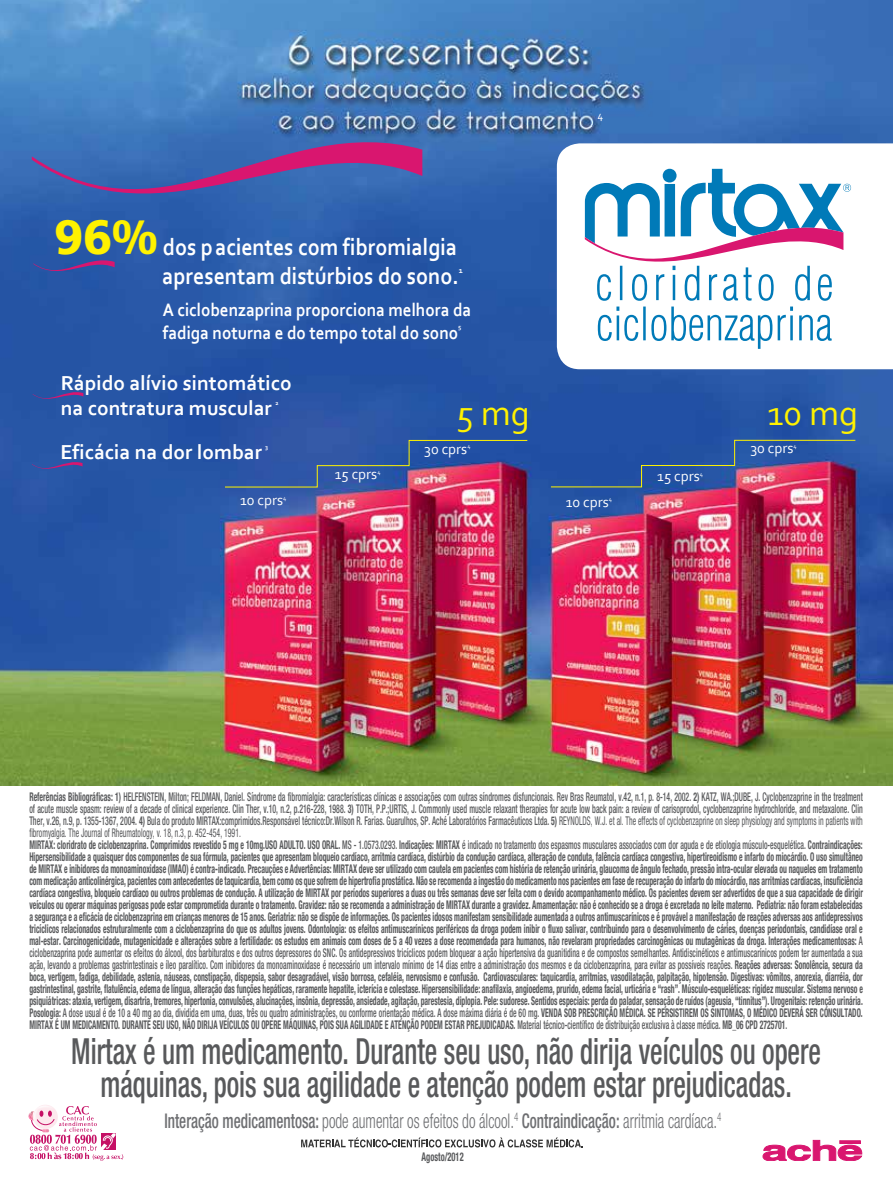
<style>
.page{position:relative;width:893px;height:1191px;background:#fff}
.page>*{position:absolute;margin:0;border:0;box-sizing:border-box;transform-origin:0 0}
.t1{font:500 49.5px "Formata";color:#fff200}
.t2{font:500 condensed 36px/33px "Helvetica Neue";color:#58595b;text-align:center;scale:.75 1}
.t3{font:36px "Corbel";color:#fff200}
.t4{font:700 24.3px/29.1px "Corbel";color:#fff;scale:.9 1}
.t5{font:700 21.15px/25.3px "Corbel";color:#fff}
.t6{font:300 condensed 20.25px "Helvetica Neue";color:#6d6e71;scale:.75 1}
.t7{font:700 18.9px/22.6px "Corbel";color:#fff;scale:.9 1}
.t8{font:15px "Corbel";color:#fff}
.t9{font:700 condensed 12px/12px "Helvetica Neue";color:#58595b;scale:.65 1}
.t10{font:700 condensed 12px "Helvetica Neue";color:#58595b;scale:.7 1}
.t11{font:10.95px "Corbel";color:#fff}
.t12{font:700 8.4px "Corbel";color:#fff}
.t13{font:700 6.6px "Corbel";color:#fff}
.t14{font:700 6.3px "Corbel";color:#fff}
.t15{font:6.15px "Corbel";color:#fff}
.s1{font-weight:500}
.s2{font-weight:400}
.s3{font-family:"Helvetica Neue LT Std";font-weight:500}
</style>
<div class="page">
<img style="left:0;top:0;width:893px;height:785px">
<svg style="left:762px;top:1140px;width:100px;height:20px"></svg>
<svg style="left:301px;top:1137px;width:282px;height:10px"></svg>
<svg style="left:28px;top:1106px;width:95px;height:54px"></svg>
<svg style="left:557px;top:143px;width:336px;height:226px"></svg>
<svg style="left:585px;top:169px;width:266px;height:180px"></svg>
<img style="left:224px;top:439px;width:304px;height:49px">
<img style="left:550px;top:439px;width:306px;height:49px">
<svg style="left:32px;top:142px;width:390px;height:51px"></svg>
<svg style="left:33px;top:392px;width:50px;height:7px"></svg>
<svg style="left:32px;top:462px;width:51px;height:7px"></svg>
<svg style="left:33px;top:260px;width:82px;height:11px"></svg>
<p class="t11" style="left:597px;top:108px;width:7px">4</p>
<h1 class="t1" style="left:54px;top:206px;width:105px">96%</h1>
<h3 class="t4" style="left:162px;top:231px;width:331px">dos pacientes com fibromialgia apresentam distúrbios do sono.</h3>
<p class="t12" style="left:459px;top:265px;width:6px">1</p>
<h3 class="t7" style="left:163px;top:298px;width:344px">A ciclobenzaprina proporciona melhora da fadiga noturna e do tempo total do sono</h3>
<p class="t13" style="left:458px;top:322px;width:5px">5</p>
<h3 class="t5" style="left:61px;top:369px;width:233px">Rápido alívio sintomático na contratura muscular</h3>
<p class="t14" style="left:276px;top:399px;width:5px">2</p>
<h3 class="t5" style="left:61px;top:439px;width:203px">Eficácia na dor lombar</h3>
<p class="t14" style="left:265px;top:443px;width:5px">3</p>
<p class="t8" style="left:240px;top:491px;width:45px">10 cprs</p>
<p class="t15" style="left:283px;top:494px;width:5px">4</p>
<p class="t8" style="left:335px;top:465px;width:44px">15 cprs</p>
<p class="t15" style="left:377px;top:468px;width:5px">4</p>
<h2 class="t3" style="left:456px;top:391px;width:75px">5 mg</h2>
<p class="t8" style="left:424px;top:439px;width:45px">30 cprs</p>
<p class="t15" style="left:467px;top:442px;width:5px">4</p>
<p class="t8" style="left:566px;top:492px;width:45px">10 cprs</p>
<p class="t15" style="left:609px;top:495px;width:5px">4</p>
<p class="t8" style="left:657px;top:467px;width:44px">15 cprs</p>
<p class="t15" style="left:700px;top:470px;width:5px">4</p>
<h2 class="t3" style="left:767px;top:391px;width:92px">10 mg</h2>
<p class="t8" style="left:750px;top:438px;width:45px">30 cprs</p>
<p class="t15" style="left:793px;top:442px;width:5px">4</p>
<p class="t9" style="left:29px;top:790px;width:1284px">Referências Bibliográficas: 1) <span class="s1">HELFENSTEIN, Milton; FELDMAN, Daniel. Síndrome da fibromialgia: características clínicas e associações com outras síndromes disfuncionais. Rev Bras Reumatol, v.42, n.1, p. 8-14, 2002.</span> 2) <span class="s1">KATZ, WA.;DUBE, J. Cyclobenzaprine in the treatment of acute muscle spasm: review of a decade of clinical experience. Clin Ther, v.10, n.2, p.216-228, 1988.</span> 3) <span class="s1">TOTH, P.P.;URTIS, J. Commonly used muscle relaxant therapies for acute low back pain: a review of carisoprodol, cyclobenzaprine hydrochloride, and metaxalone. Clin Ther, v.26, n.9, p. 1355-1367, 2004.</span> 4) <span class="s1">Bula do produto MIRTAX:comprimidos.Responsável técnico:Dr.Wilson R. Farias. Guarulhos, SP. Aché Laboratórios Farmacêuticos Ltda.</span> 5) <span class="s2">REYNOLDS, W.J. et al. The effects of cyclobenzaprine on sleep physiology and symptoms in patients with fibromyalgia. The Journal of Rheumatology, v. 18, n.3, p. 452-454, 1991.<br></span>MIRTAX: cloridrato de ciclobenzaprina. Comprimidos revestido 5 mg e 10mg.USO ADULTO. USO ORAL. <span class="s1">MS - 1.0573.0293.</span> Indicações: MIRTAX <span class="s1">é indicado no tratamento dos espasmos musculares associados com dor aguda e de etiologia músculo-esquelética.</span> Contraindicações:<br>Hipersensibilidade a quaisquer dos componentes de sua fórmula, pacientes que apresentam bloqueio cardíaco, arritmia cardíaca, distúrbio da condução cardíaca, alteração de conduta, falência cardíaca congestiva, hipertireoidismo e infarto do miocárdio. O uso simultâneo de MIRTAX e inibidores da monoaminoxidase (IMAO) é contra-indicado. Precauções e Advertências: MIRTAX deve ser utilizado com cautela em pacientes com história de retenção urinária, glaucoma de ângulo fechado, pressão intra-ocular elevada ou naqueles em tratamento com medicação anticolinérgica, pacientes com antecedentes de taquicardia, bem como os que sofrem de hipertrofia prostática. Não se recomenda a ingestão do medicamento nos pacientes em fase de recuperação do infarto do miocárdio, nas arritmias cardíacas, insuficiência cardíaca congestiva, bloqueio cardíaco ou outros problemas de condução. A utilização de MIRTAX por períodos superiores a duas ou três semanas deve ser feita com o devido acompanhamento médico. Os pacientes devem ser advertidos de que a sua capacidade de dirigir veículos ou operar máquinas perigosas pode estar comprometida durante o tratamento. Gravidez: não se recomenda a administração de MIRTAX durante a gravidez. Amamentação: não é conhecido se a droga é excretada no leite materno. Pediatria: não foram estabelecidas a segurança e a eficácia de ciclobenzaprina em crianças menores de 15 anos. Geriatria: não se dispõe de informações. Os pacientes idosos manifestam sensibilidade aumentada a outros antimuscarínicos e é provável a manifestação de reações adversas aos antidepressivos tricíclicos relacionados estruturalmente com a ciclobenzaprina do que os adultos jovens. Odontologia: os efeitos antimuscarínicos periféricos da droga podem inibir o fluxo salivar, contribuindo para o desenvolvimento de cáries, doenças periodontais, candidíase oral e mal-estar. Carcinogenicidade, mutagenicidade e alterações sobre a fertilidade: os estudos em animais com doses de 5 a 40 vezes a dose recomendada para humanos, não revelaram propriedades carcinogênicas ou mutagênicas da droga. Interações medicamentosas: <span class="s1">A ciclobenzaprina pode aumentar os efeitos do álcool, dos barbituratos e dos outros depressores do SNC. Os antidepressivos tricíclicos podem bloquear a ação hipertensiva da guanitidina e de compostos semelhantes. Antidiscinéticos e antimuscarínicos podem ter aumentada a sua ação, levando a problemas gastrintestinais e íleo paralítico. Com inibidores da monoaminoxidase é necessário um intervalo mínimo de 14 dias entre a administração dos mesmos e da ciclobenzaprina, para evitar as possíveis reações.</span> Reações adversas: Sonolência, secura da boca, vertigem, fadiga, debilidade, astenia, náuseas, constipação, dispepsia, sabor desagradável, visão borrosa, cefaléia, nervosismo e confusão. Cardiovasculares: taquicardia, arritmias, vasodilatação, palpitação, hipotensão. Digestivas: vômitos, anorexia, diarréia, dor gastrintestinal, gastrite, flatulência, edema de língua, alteração das funções hepáticas, raramente hepatite, icterícia e colestase. Hipersensibilidade: anafilaxia, angioedema, prurido, edema facial, urticária e “rash”. Músculo-esqueléticas: rigidez muscular. Sistema nervoso e psiquiátricas: ataxia, vertigem, disartria, tremores, hipertonia, convulsões, alucinações, insônia, depressão, ansiedade, agitação, parestesia, diplopia. Pele: sudorese. Sentidos especiais: perda do paladar, sensação de ruídos (ageusia, “tinnitus”). Urogenitais: retenção urinária.<br>Posologia: <span class="s1">A dose usual é de 10 a 40 mg ao dia, dividida em uma, duas, três ou quatro administrações, ou conforme orientação médica. A dose máxima diária é de 60 mg.</span> VENDA SOB PRESCRIÇÃO MÉDICA. SE PERSISTIREM OS SINTOMAS, O MÉDICO DEVERÁ SER CONSULTADO.<br>MIRTAX É UM MEDICAMENTO. DURANTE SEU USO, NÃO DIRIJA VEÍCULOS OU OPERE MÁQUINAS, POIS SUA AGILIDADE E ATENÇÃO PODEM ESTAR PREJUDICADAS. <span class="s1">Material técnico-científico de distribuição exclusiva à classe médica.</span> MB_06 CPD 2725701<span class="s1">.</span></p>
<h2 class="t2" style="left:71px;top:1034px;width:1001px">Mirtax é um medicamento. Durante seu uso, não dirija veículos ou opere máquinas, pois sua agilidade e atenção podem estar prejudicadas.</h2>
<h3 class="t6" style="left:164px;top:1108px;width:744px"><span class="s3">Interação medicamentosa:</span> pode aumentar os efeitos do álcool.<sup>4</sup> <span class="s3">Contraindicação:</span> arritmia cardíaca.<sup>4</sup></h3>
<p class="t10" style="left:422px;top:1149px;width:62px">Agosto/2012</p>
</div>
